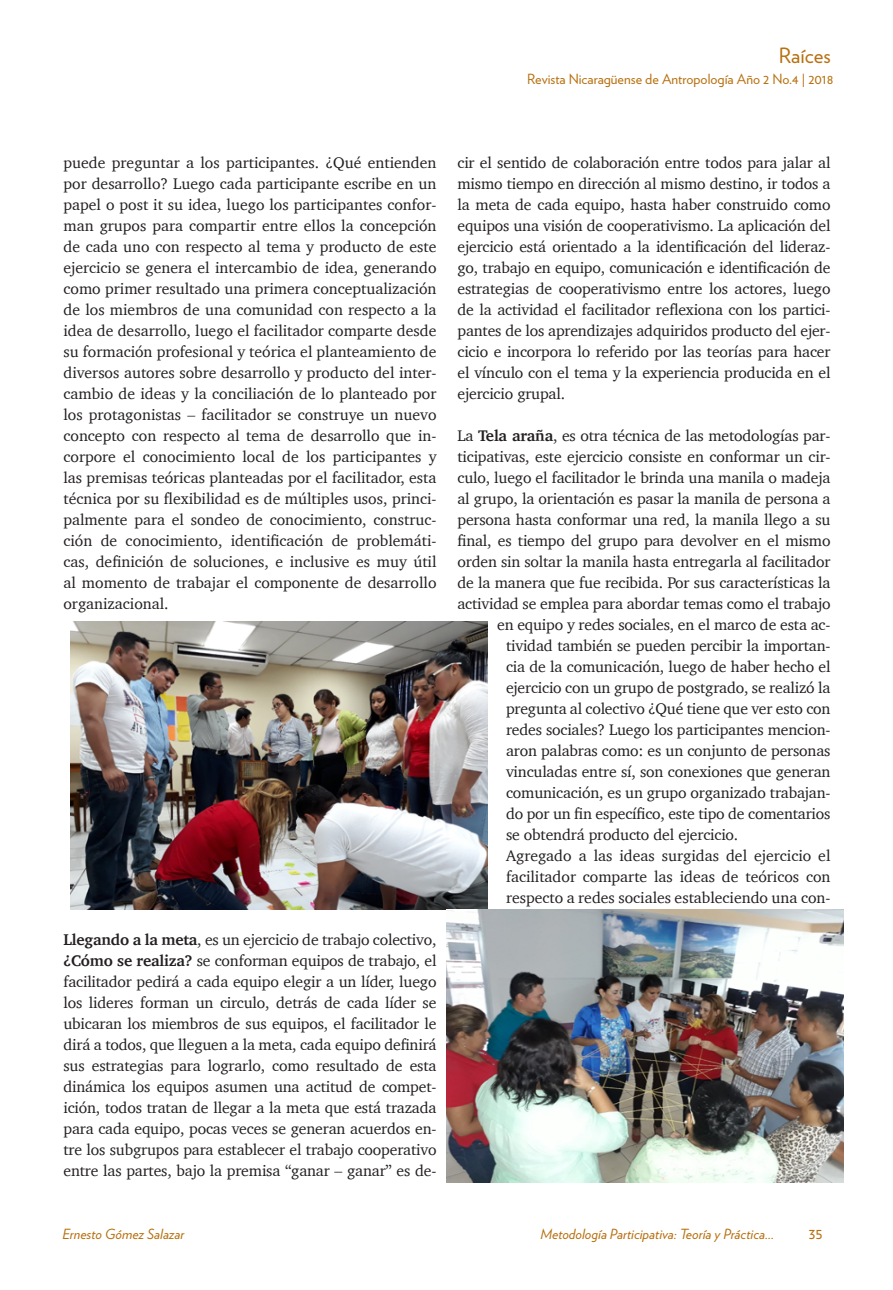
<style>
.page{position:relative;width:893px;height:1290px;background:#fff}
.page>*{position:absolute;margin:0;border:0;box-sizing:border-box;transform-origin:0 0}
.t1{font:21px "Verlag";color:#b7700f}
.CUERPO_DE_TEXTO{font:15.75px/21px "Charter";letter-spacing:-.01em;color:#231f20;text-align:justify}
.t2{font:15.75px "Verlag";color:#b7700f}
.t3{font:italic 14px "Verlag";color:#b7700f}
.t4{font:14px "Verlag";color:#b7700f}
.s1{font-weight:700}
</style>
<div class="page">
<img style="left:71px;top:621px;width:416px;height:288px">
<img style="left:447px;top:909px;width:396px;height:273px">
<h1 class="t1" style="left:779px;top:40px;width:53px">Raíces</h1>
<p class="t4" style="left:527px;top:68px;width:308px">Revista Nicaragüense de Antropología Año 2 No.4 | 2018</p>
<p class="CUERPO_DE_TEXTO" style="left:63px;top:152px;width:374px">puede preguntar a los participantes. ¿Qué entienden por desarrollo? Luego cada participante escribe en un papel o post it su idea, luego los participantes confor&shy;man grupos para compartir entre ellos la concepción de cada uno con respecto al tema y producto de este ejercicio se genera el intercambio de idea, generando como primer resultado una primera conceptualización de los miembros de una comunidad con respecto a la idea de desarrollo, luego el facilitador comparte desde su formación profesional y teórica el planteamiento de diversos autores sobre desarrollo y producto del inter&shy;cambio de ideas y la conciliación de lo planteado por los protagonistas – facilitador se construye un nuevo concepto con respecto al tema de desarrollo que in&shy;corpore el conocimiento local de los participantes y las premisas teóricas planteadas por el facilitador, esta técnica por su flexibilidad es de múltiples usos, princi&shy;palmente para el sondeo de conocimiento, construc&shy;ción de conocimiento, identificación de problemáti&shy;cas, definición de soluciones, e inclusive es muy útil al momento de trabajar el componente de desarrollo organizacional.</p>
<p class="CUERPO_DE_TEXTO" style="left:63px;top:929px;width:375px"><span class="s1">Llegando a la meta</span>, es un ejercicio de trabajo colectivo, <span class="s1">¿Cómo se realiza?</span> se conforman equipos de trabajo, el facilitador pedirá a cada equipo elegir a un líder, luego los lideres forman un circulo, detrás de cada líder se ubicaran los miembros de sus equipos, el facilitador le dirá a todos, que lleguen a la meta, cada equipo definirá sus estrategias para lograrlo, como resultado de esta dinámica los equipos asumen una actitud de compet&shy;ición, todos tratan de llegar a la meta que está trazada para cada equipo, pocas veces se generan acuerdos en&shy;tre los subgrupos para establecer el trabajo cooperativo entre las partes, bajo la premisa “ganar – ganar” es de-</p>
<p class="CUERPO_DE_TEXTO" style="left:457px;top:152px;width:375px">cir el sentido de colaboración entre todos para jalar al mismo tiempo en dirección al mismo destino, ir todos a la meta de cada equipo, hasta haber construido como equipos una visión de cooperativismo. La aplicación del ejercicio está orientado a la identificación del lideraz&shy;go, trabajo en equipo, comunicación e identificación de estrategias de cooperativismo entre los actores, luego de la actividad el facilitador reflexiona con los partici&shy;pantes de los aprendizajes adquiridos producto del ejer&shy;cicio e incorpora lo referido por las teorías para hacer el vínculo con el tema y la experiencia producida en el ejercicio grupal.</p>
<p class="CUERPO_DE_TEXTO" style="left:457px;top:425px;width:374px">La <span class="s1">Tela araña</span>, es otra técnica de las metodologías par-</p>
<p class="CUERPO_DE_TEXTO" style="left:457px;top:446px;width:374px">ticipativas, este ejercicio consiste en conformar un cir-</p>
<p class="CUERPO_DE_TEXTO" style="left:457px;top:467px;width:374px">culo, luego el facilitador le brinda una manila o madeja</p>
<p class="CUERPO_DE_TEXTO" style="left:457px;top:488px;width:375px">al grupo, la orientación es pasar la manila de persona a</p>
<p class="CUERPO_DE_TEXTO" style="left:457px;top:509px;width:375px">persona hasta conformar una red, la manila llego a su</p>
<p class="CUERPO_DE_TEXTO" style="left:457px;top:530px;width:374px">final, es tiempo del grupo para devolver en el mismo</p>
<p class="CUERPO_DE_TEXTO" style="left:457px;top:551px;width:375px">orden sin soltar la manila hasta entregarla al facilitador</p>
<p class="CUERPO_DE_TEXTO" style="left:457px;top:572px;width:375px">de la manera que fue recibida. Por sus características la</p>
<p class="CUERPO_DE_TEXTO" style="left:457px;top:593px;width:374px">actividad se emplea para abordar temas como el trabajo</p>
<p class="CUERPO_DE_TEXTO" style="left:497px;top:614px;width:335px">en equipo y redes sociales, en el marco de esta ac-</p>
<p class="CUERPO_DE_TEXTO" style="left:506px;top:635px;width:326px">tividad también se pueden percibir la importan-</p>
<p class="CUERPO_DE_TEXTO" style="left:506px;top:656px;width:326px">cia de la comunicación, luego de haber hecho el</p>
<p class="CUERPO_DE_TEXTO" style="left:506px;top:677px;width:326px">ejercicio con un grupo de postgrado, se realizó la</p>
<p class="CUERPO_DE_TEXTO" style="left:506px;top:698px;width:326px">pregunta al colectivo ¿Qué tiene que ver esto con</p>
<p class="CUERPO_DE_TEXTO" style="left:506px;top:719px;width:326px">redes sociales? Luego los participantes mencion-</p>
<p class="CUERPO_DE_TEXTO" style="left:506px;top:740px;width:326px">aron palabras como: es un conjunto de personas</p>
<p class="CUERPO_DE_TEXTO" style="left:506px;top:761px;width:326px">vinculadas entre sí, son conexiones que generan</p>
<p class="CUERPO_DE_TEXTO" style="left:506px;top:782px;width:326px">comunicación, es un grupo organizado trabajan-</p>
<p class="CUERPO_DE_TEXTO" style="left:506px;top:803px;width:326px">do por un fin específico, este tipo de comentarios</p>
<p class="CUERPO_DE_TEXTO" style="left:506px;top:824px;width:234px">se obtendrá producto del ejercicio.</p>
<p class="CUERPO_DE_TEXTO" style="left:506px;top:845px;width:326px">Agregado a las ideas surgidas del ejercicio el facilitador comparte las ideas de teóricos con respecto a redes sociales estableciendo una con-</p>
<p class="t3" style="left:63px;top:1223px;width:124px">Ernesto Gómez Salazar</p>
<p class="t3" style="left:540px;top:1223px;width:235px">Metodología Participativa: Teoría y Práctica...</p>
<p class="t2" style="left:809px;top:1221px;width:15px">35</p>
</div>
